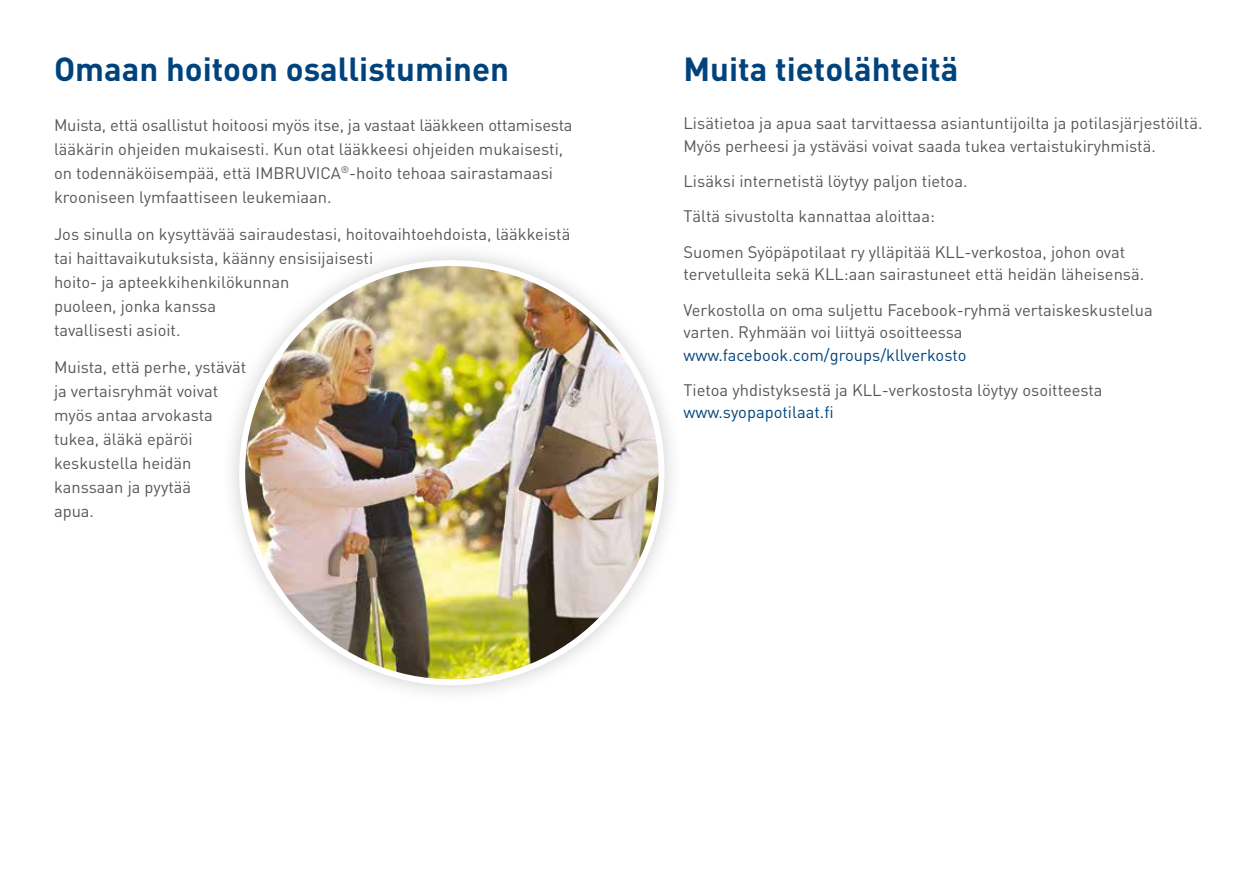
<style>
.page{position:relative;width:1259px;height:893px;background:#fff}
.page>*{position:absolute;margin:0;border:0;box-sizing:border-box;transform-origin:0 0}
.t1{font:700 33px "DIN";color:#00437c}
.t2{font:16.5px/24px "DIN";color:#555756}
.t3{font:16.5px "DIN";color:#00437c}
</style>
<div class="page">
<div style="left:220px;top:241px;width:464px;height:464px;background:#000;opacity:.2"></div>
<img style="left:242px;top:263px;width:419px;height:419px;border-radius:210px">
<h1 class="t1" style="left:54px;top:48px;width:456px">Omaan hoitoon osallistuminen</h1>
<p class="t2" style="left:54px;top:113px;width:520px">Muista, että osallistut hoitoosi myös itse, ja vastaat lääkkeen ottamisesta lääkärin ohjeiden mukaisesti. Kun otat lääkkeesi ohjeiden mukaisesti, on todennäköisempää, että IMBRUVICA<sup>®</sup>-hoito tehoaa sairastamaasi krooniseen lymfaattiseen leukemiaan.</p>
<p class="t2" style="left:54px;top:221px;width:518px">Jos sinulla on kysyttävää sairaudestasi, hoitovaihtoehdoista, lääkkeistä tai haittavaikutuksista, käänny ensisijaisesti<br>hoito- ja apteekkihenkilökunnan<br>puoleen, jonka kanssa<br>tavallisesti asioit.</p>
<p class="t2" style="left:54px;top:354px;width:194px">Muista, että perhe, ystävät ja vertaisryhmät voivat myös antaa arvokasta tukea, äläkä epäröi keskustella heidän kanssaan ja pyytää<br>apua.</p>
<h1 class="t1" style="left:683px;top:48px;width:276px">Muita tietolähteitä</h1>
<p class="t2" style="left:683px;top:112px;width:520px;line-height:22.5px">Lisätietoa ja apua saat tarvittaessa asiantuntijoilta ja potilasjärjestöiltä.<br>Myös perheesi ja ystäväsi voivat saada tukea vertaistukiryhmistä.</p>
<p class="t2" style="left:683px;top:163px;width:443px;line-height:35.2px">Lisäksi internetistä löytyy paljon tietoa.<br>Tältä sivustolta kannattaa aloittaa:<br>Suomen Syöpäpotilaat ry ylläpitää KLL-verkostoa, johon ovat</p>
<p class="t2" style="left:683px;top:256px;width:471px;line-height:35.2px">tervetulleita sekä KLL:aan sairastuneet että heidän läheisensä.<br>Verkostolla on oma suljettu Facebook-ryhmä vertaiskeskustelua</p>
<p class="t2" style="left:683px;top:320px;width:281px">varten. Ryhmään voi liittyä osoitteessa</p>
<p class="t3" style="left:683px;top:344px;width:284px">www.facebook.com/groups/kllverkosto</p>
<p class="t2" style="left:683px;top:378px;width:421px">Tietoa yhdistyksestä ja KLL-verkostosta löytyy osoitteesta</p>
<p class="t3" style="left:683px;top:402px;width:152px">www.syopapotilaat.fi</p>
</div>
